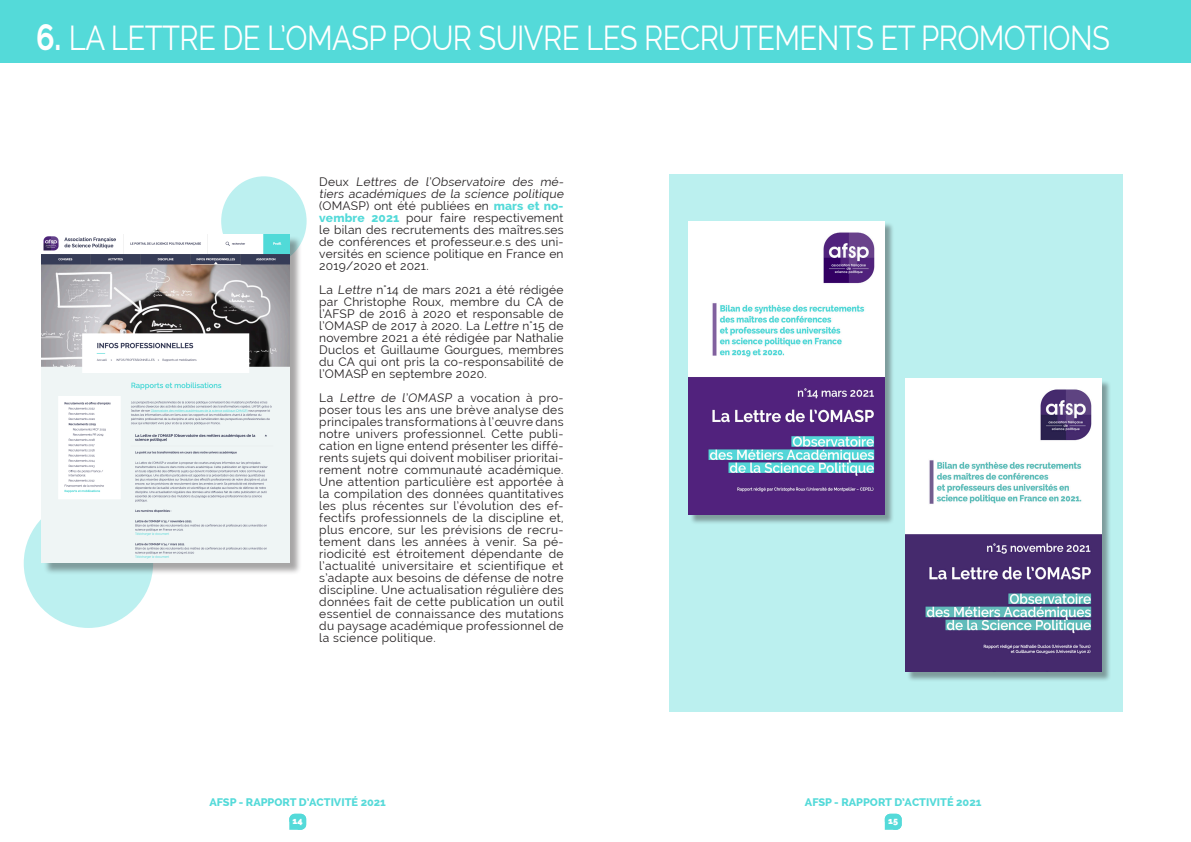
<style>
.page{position:relative;width:1191px;height:842px;background:#fff}
.page>*{position:absolute;margin:0;border:0;box-sizing:border-box;transform-origin:0 0}
.Titre{font:34px "Raleway";letter-spacing:-.02em;color:#fff;scale:.86 1}
.t1{font:12px/12px "Raleway";letter-spacing:.02em;color:#231f20;text-align:justify}
.t2{font:800 11px "Raleway";color:#54dad9}
.t3{font:800 9px "Raleway";color:#fff}
.s1{font-weight:700;font-size:36.9px}
.s2{font-weight:800;color:#54dad9}
.s3{color:#59dad9}
</style>
<div class="page">
<svg style="left:289px;top:814px;width:17px;height:16px"></svg>
<svg style="left:884px;top:814px;width:17px;height:16px"></svg>
<div style="left:221px;top:176px;width:86px;height:90px;background:#bcf0f0;border-radius:50%"></div>
<div style="left:669px;top:174px;width:454px;height:537px;background:#bbf0ef"></div>
<div style="left:24px;top:499px;width:129px;height:129px;background:#bcf0f0;border-radius:50%"></div>
<div style="left:0;top:0;width:1191px;height:62px;background:#54dad9"></div>
<div style="left:690px;top:222px;width:204px;height:302px;background:#231f20;opacity:.4"></div>
<img style="left:688px;top:221px;width:196px;height:294px">
<div style="left:43px;top:236px;width:259px;height:339px;background:#231f20;opacity:.4"></div>
<img style="left:41px;top:234px;width:249px;height:328px">
<div style="left:906px;top:380px;width:205px;height:302px;background:#231f20;opacity:.4"></div>
<img style="left:905px;top:379px;width:196px;height:293px">
<p class="Titre" style="left:36px;top:18px;width:1250px"><span class="s1">6.</span> LA LETTRE DE L’OMASP POUR SUIVRE LES RECRUTEMENTS ET PROMOTIONS</p>
<p class="t1" style="left:319px;top:175px;width:248px;text-align:left">D e u x Lettres de l’Observatoire des mé&shy;tiers académiques de la science politique (OMASP) ont été publiées en <span class="s2">mars et no&shy;vembre 2021</span> pour faire respectivement le bilan des recrutements des maîtres.ses de conférences et professeur.e.s des uni&shy;versités en science politique en France en 2019/2020 et 2021.</p>
<p class="t1" style="left:319px;top:283px;width:246px">La Lettre n°14 de mars 2021 a été rédigée par Christophe Roux, membre du CA de l’AFSP de 2016 à 2020 et responsable de l’OMASP de 2017 à 2020. La Lettre n°15 de novembre 2021 a été rédigée par Nathalie Duclos et Guillaume Gourgues, membres du CA qui ont pris la co-responsabilité de l’OMASP en septembre 2020.</p>
<p class="t1" style="left:319px;top:391px;width:246px">La Lettre de l’OMASP a vo c a t i o n à p ro - poser tous les ans une brève analyse des principales transformations à l’œuvre dans notre univers professionnel. Cette publi&shy;cation en ligne entend présenter les diffé&shy;rents sujets qui doivent mobiliser prioritai&shy;rement notre communauté académique.<br>Une attention particulière est apportée à la compilation des données quantitatives les plus récentes sur l’évolution des ef&shy;fectifs professionnels de la discipline et, plus encore, sur les prévisions de recru&shy;tement dans les années à venir. Sa pé&shy;riodicité est étroitement dépendante de l’actualité universitaire et scientifique et s’adapte aux besoins de défense de notre discipline. Une actualisation régulière des données fait de cette publication un outil essentiel de connaissance des mutations du paysage académique professionnel de la science politique.</p>
<p class="t2" style="left:209px;top:796px;width:178px">AFSP - RAPPORT D’ACTIVITÉ <span class="s3">2021</span></p>
<p class="t2" style="left:805px;top:796px;width:178px">AFSP - RAPPORT D’ACTIVITÉ <span class="s3">2021</span></p>
<p class="t3" style="left:292px;top:816px;width:12px">14</p>
<p class="t3" style="left:888px;top:816px;width:11px">15</p>
</div>
